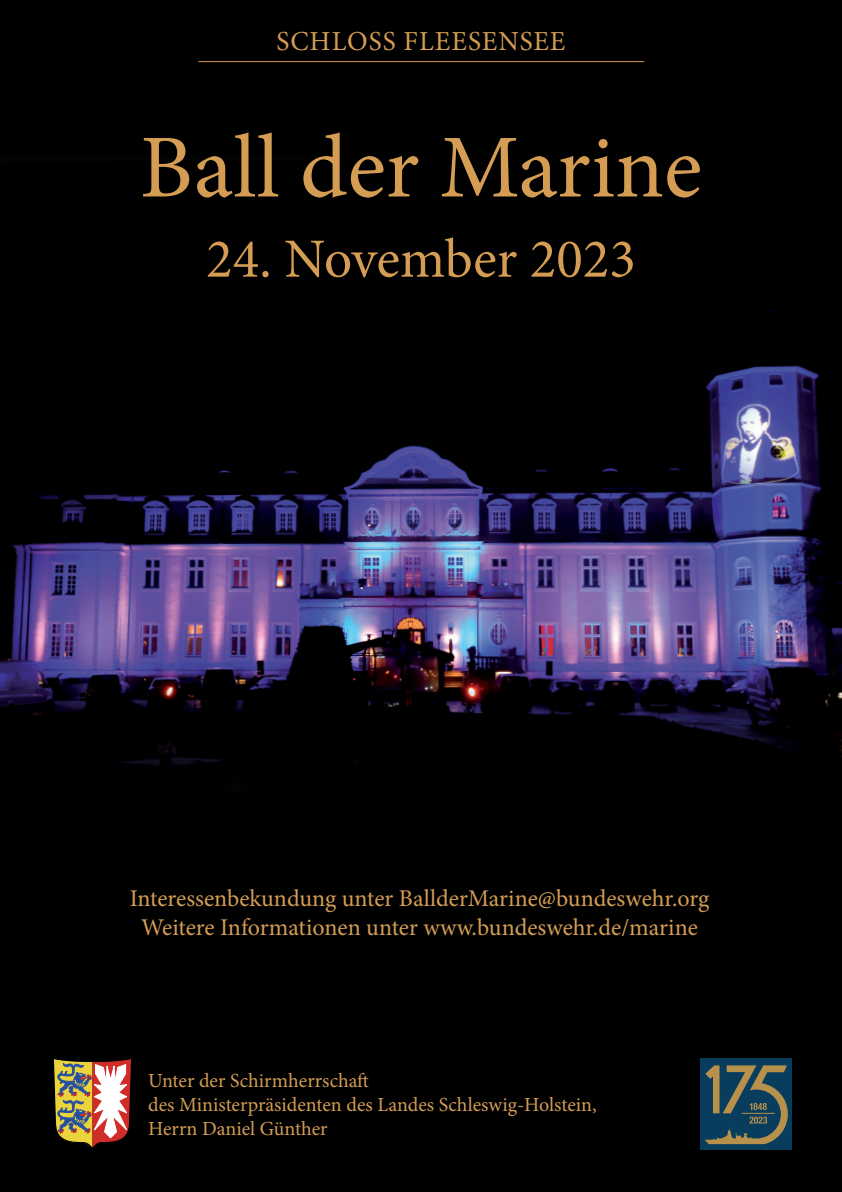
<style>
.page{position:relative;width:842px;height:1192px;background:#fff}
.page>*{position:absolute;margin:0;border:0;box-sizing:border-box;transform-origin:0 0}
.t1{font:90px "Minion Pro";color:#d49d53}
.t2{font:55.25px "Minion Pro";color:#d49d53}
.t3{font:27.5px "Minion Pro";letter-spacing:.035em;color:#d49d53}
.t4{font:24px/28.8px "Minion Pro";color:#d49d53;text-align:center}
.t5{font:20px/24px "Minion Pro";color:#d49d53}
</style>
<div class="page">
<img style="left:0;top:262px;width:842px;height:428px">
<div style="left:0;top:0;width:842px;height:262px;background:#000001"></div>
<div style="left:0;top:690px;width:842px;height:502px;background:#000001"></div>
<hr style="left:198px;top:61px;width:446px;height:1px;background:#d49d53">
<svg style="left:54px;top:1059px;width:77px;height:89px;background:#ad8768"></svg>
<div style="left:701px;top:1058px;width:91px;height:92px;background:#083d5d"></div>
<svg style="left:705px;top:1065px;width:83px;height:79px"></svg>
<p class="t3" style="left:276px;top:23px;width:291px">SCHLOSS FLEESENSEE</p>
<h1 class="t1" style="left:140px;top:107px;width:564px">Ball der Marine</h1>
<h2 class="t2" style="left:206px;top:222px;width:431px">24. November 2023</h2>
<p class="t4" style="left:130px;top:885px;width:581px">Interessenbekundung unter BallderMarine@bundeswehr.org<br>Weitere Informationen unter www.bundeswehr.de/marine</p>
<p class="t5" style="left:148px;top:1068px;width:450px">Unter der Schirmherrschaft<br>des Ministerpräsidenten des Landes Schleswig-Holstein,<br>Herrn Daniel Günther</p>
</div>
